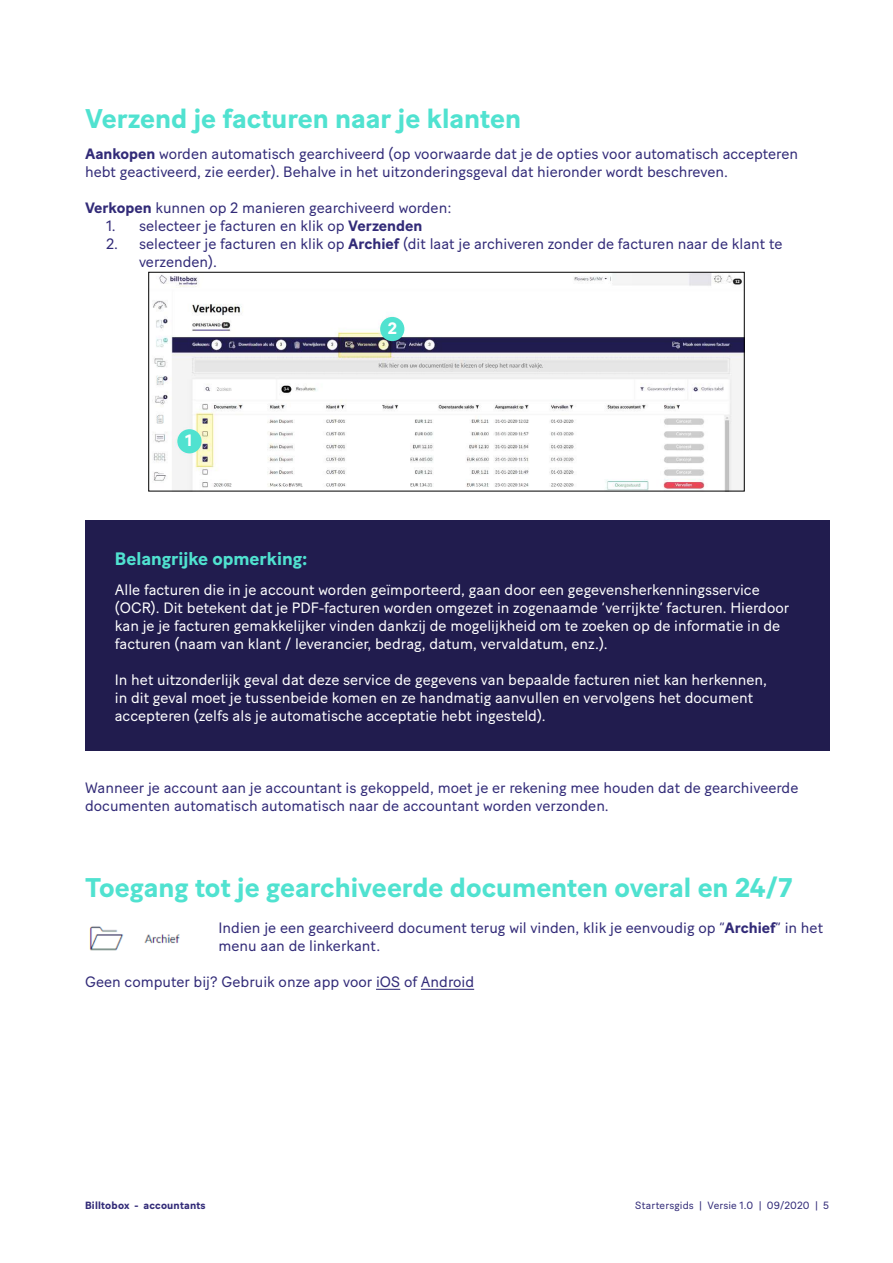
<style>
.page{position:relative;width:893px;height:1263px;background:#fff}
.page>*{position:absolute;margin:0;border:0;box-sizing:border-box;transform-origin:0 0}
.t1{font:700 27px "Baton Turbo";color:#50e2d0}
.t2{font:700 18px "Baton Turbo";color:#50e2d0}
.t3{font:700 16.5px "Baton Turbo";color:#fff}
.t4{font:15px/18px "Baton Turbo";color:#322b78}
.t5{font:15px/18px "Baton Turbo";color:#fff}
.t6{font:10.5px "Baton Turbo";letter-spacing:.01em;color:#322b78}
.t7{font:700 10.5px "Baton Turbo";letter-spacing:.015em;color:#322b78}
.s1{font-weight:700}
</style>
<div class="page">
<div style="left:85px;top:520px;width:744px;height:231px;background:#211c4e"></div>
<svg style="left:376px;top:989px;width:24px;height:1px"></svg>
<hr style="left:421px;top:989px;width:53px;height:1px;background:#322b78">
<img style="left:153px;top:274px;width:589px;height:215px">
<div style="left:177px;top:429px;width:25px;height:24px;background:#50e2d0;border-radius:50%"></div>
<div style="left:380px;top:317px;width:24px;height:24px;background:#50e2d0;border-radius:50%"></div>
<img style="left:89px;top:926px;width:91px;height:25px">
<h1 class="t1" style="left:85px;top:98px;width:438px">Verzend je facturen naar je klanten</h1>
<p class="t4" style="left:85px;top:143px;width:714px"><span class="s1">Aankopen</span> worden automatisch gearchiveerd (op voorwaarde dat je de opties voor automatisch accepteren hebt geactiveerd, zie eerder). Behalve in het uitzonderingsgeval dat hieronder wordt beschreven.</p>
<p class="t4" style="left:85px;top:197px;width:368px"><span class="s1">Verkopen</span> kunnen op 2 manieren gearchiveerd worden:</p>
<p class="t4" style="left:106px;top:215px;width:318px">1. selecteer je facturen en klik op <span class="s1">Verzenden</span></p>
<p class="t4" style="left:139px;top:233px;width:645px;text-indent:-33px">2. selecteer je facturen en klik op <span class="s1">Archief</span> (dit laat je archiveren zonder de facturen naar de klant te verzenden).</p>
<p class="t3" style="left:185px;top:428px;width:8px">1</p>
<p class="t3" style="left:388px;top:316px;width:11px">2</p>
<p class="t2" style="left:115px;top:545px;width:194px">Belangrijke opmerking:</p>
<p class="t5" style="left:115px;top:580px;width:676px">Alle facturen die in je account worden geïmporteerd, gaan door een gegevensherkenningsservice (OCR). Dit betekent dat je PDF-facturen worden omgezet in zogenaamde ‘verrijkte’ facturen. Hierdoor kan je je facturen gemakkelijker vinden dankzij de mogelijkheid om te zoeken op de informatie in de facturen (naam van klant / leverancier, bedrag, datum, vervaldatum, enz.).</p>
<p class="t5" style="left:115px;top:670px;width:654px">In het uitzonderlijk geval dat deze service de gegevens van bepaalde facturen niet kan herkennen, in dit geval moet je tussenbeide komen en ze handmatig aanvullen en vervolgens het document accepteren (zelfs als je automatische acceptatie hebt ingesteld).</p>
<p class="t4" style="left:85px;top:777px;width:715px">Wanneer je account aan je accountant is gekoppeld, moet je er rekening mee houden dat de gearchiveerde documenten automatisch automatisch naar de accountant worden verzonden.</p>
<h1 class="t1" style="left:85px;top:867px;width:709px">Toegang tot je gearchiveerde documenten overal en 24/7</h1>
<p class="t4" style="left:219px;top:918px;width:606px">Indien je een gearchiveerd document terug wil vinden, klik je eenvoudig op “<span class="s1">Archief</span>” in het menu aan de linkerkant.</p>
<p class="t4" style="left:85px;top:972px;width:391px">Geen computer bij? Gebruik onze app voor iOS of Android</p>
<p class="t7" style="left:85px;top:1197px;width:122px">Billtobox - accountants</p>
<p class="t6" style="left:635px;top:1197px;width:195px">Startersgids | Versie 1.0 | 09/2020 | 5</p>
</div>
